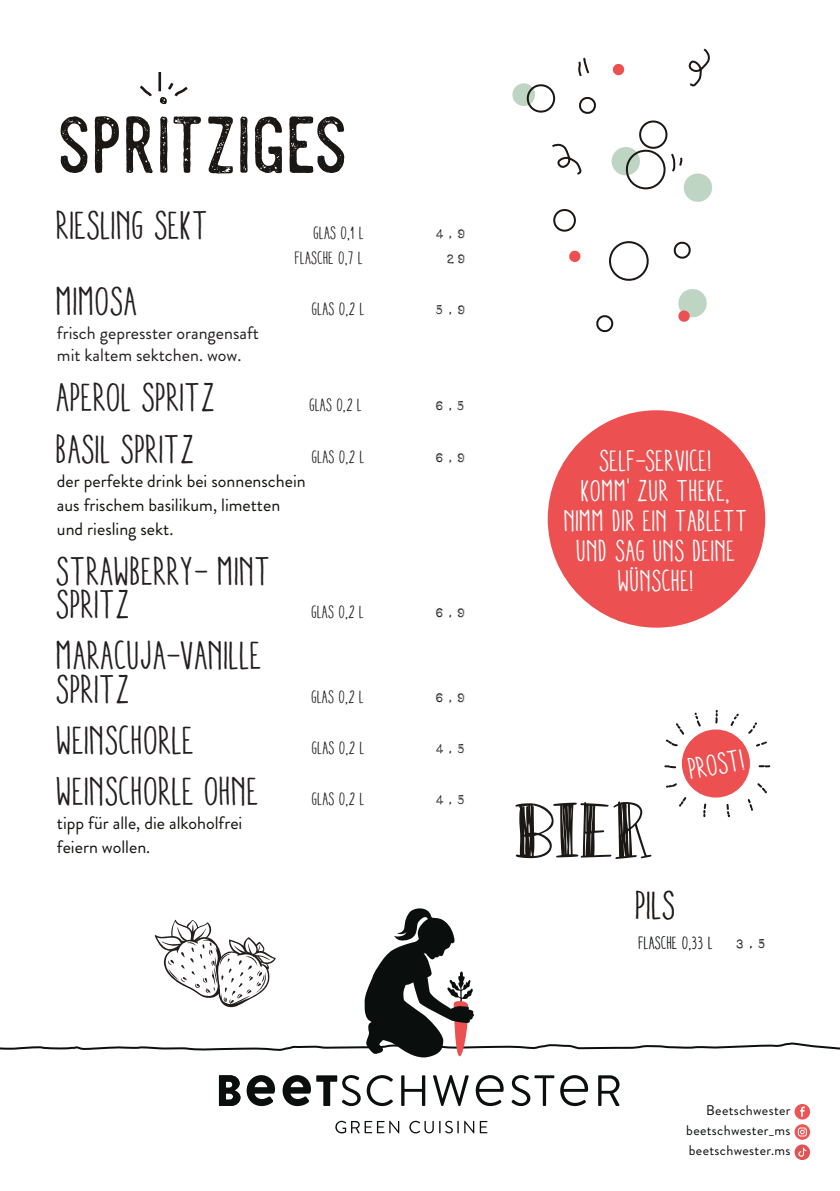
<style>
.page{position:relative;width:840px;height:1191px;background:#fff}
.page>*{position:absolute;margin:0;border:0;box-sizing:border-box;transform-origin:0 0}
.t1{font:40px/33.4px "Aracne Cond Reg";color:#231f20}
.t2{font:40px "Aracne Cond Reg";color:#1b1715}
.t3{font:30px/30px "Aracne Cond Reg";color:#fff;text-align:center}
.t4{font:18px/24px "Brandon Grotesque";color:#11110e}
.t5{font:18px "Aracne Cond Reg";color:#231f20}
.t6{font:18px/22px "Brandon Grotesque";color:#231f20}
.t7{font:18px "Impact Label Reversed";color:#231f20}
.t8{font:18px "Aracne Cond Reg";color:#0a0e0d}
.t9{font:14px/20.2px "Brandon Grotesque";letter-spacing:.025em;color:#0a0e0d;text-align:justify}
.s1{font-family:"Impact Label Reversed"}
</style>
<div class="page">
<svg style="left:335px;top:1121px;width:64px;height:12px"></svg>
<svg style="left:409px;top:1121px;width:49px;height:12px"></svg>
<svg style="left:464px;top:1121px;width:10px;height:12px"></svg>
<svg style="left:480px;top:1121px;width:7px;height:12px"></svg>
<svg style="left:219px;top:1075px;width:21px;height:31px"></svg>
<svg style="left:246px;top:1075px;width:29px;height:31px"></svg>
<svg style="left:282px;top:1075px;width:111px;height:31px"></svg>
<svg style="left:401px;top:1075px;width:24px;height:31px"></svg>
<svg style="left:433px;top:1075px;width:36px;height:31px"></svg>
<svg style="left:475px;top:1075px;width:28px;height:31px"></svg>
<svg style="left:511px;top:1075px;width:43px;height:31px"></svg>
<svg style="left:560px;top:1075px;width:28px;height:31px"></svg>
<svg style="left:598px;top:1075px;width:21px;height:31px"></svg>
<div style="left:794px;top:1104px;width:16px;height:15px;background:#ec5553;border-radius:50%"></div>
<svg style="left:800px;top:1107px;width:4px;height:10px"></svg>
<svg style="left:794px;top:1124px;width:16px;height:16px"></svg>
<svg style="left:797px;top:1127px;width:9px;height:9px"></svg>
<svg style="left:794px;top:1144px;width:16px;height:16px"></svg>
<svg style="left:798px;top:1148px;width:8px;height:9px"></svg>
<svg style="left:140px;top:85px;width:12px;height:12px"></svg>
<hr style="left:158px;top:72px;width:3px;height:19px;background:#1b1715">
<svg style="left:160px;top:80px;width:28px;height:24px"></svg>
<svg style="left:61px;top:116px;width:27px;height:57px"></svg>
<svg style="left:95px;top:116px;width:24px;height:57px"></svg>
<svg style="left:126px;top:116px;width:27px;height:57px"></svg>
<svg style="left:160px;top:116px;width:7px;height:57px"></svg>
<svg style="left:173px;top:116px;width:28px;height:57px"></svg>
<svg style="left:208px;top:116px;width:25px;height:57px"></svg>
<svg style="left:240px;top:116px;width:8px;height:57px"></svg>
<svg style="left:255px;top:117px;width:27px;height:56px"></svg>
<svg style="left:289px;top:116px;width:55px;height:57px"></svg>
<svg style="left:612px;top:64px;width:13px;height:12px"></svg>
<svg style="left:569px;top:250px;width:12px;height:12px"></svg>
<svg style="left:678px;top:289px;width:29px;height:33px"></svg>
<svg style="left:552px;top:144px;width:29px;height:31px"></svg>
<svg style="left:688px;top:48px;width:21px;height:39px"></svg>
<svg style="left:609px;top:241px;width:40px;height:40px"></svg>
<svg style="left:553px;top:209px;width:23px;height:23px"></svg>
<svg style="left:512px;top:83px;width:44px;height:30px"></svg>
<svg style="left:579px;top:97px;width:17px;height:17px"></svg>
<svg style="left:673px;top:241px;width:17px;height:18px"></svg>
<svg style="left:596px;top:315px;width:17px;height:18px"></svg>
<svg style="left:611px;top:120px;width:101px;height:82px"></svg>
<svg style="left:578px;top:57px;width:12px;height:20px"></svg>
<svg style="left:515px;top:801px;width:136px;height:58px"></svg>
<div style="left:681px;top:729px;width:69px;height:68px;background:#ec5050;border-radius:50%"></div>
<svg style="left:694px;top:712px;width:8px;height:26px"></svg>
<svg style="left:715px;top:710px;width:3px;height:14px"></svg>
<svg style="left:730px;top:713px;width:9px;height:13px"></svg>
<svg style="left:748px;top:722px;width:19px;height:25px"></svg>
<svg style="left:759px;top:765px;width:12px;height:3px"></svg>
<svg style="left:747px;top:783px;width:20px;height:28px"></svg>
<svg style="left:726px;top:804px;width:4px;height:14px"></svg>
<svg style="left:703px;top:803px;width:4px;height:13px"></svg>
<svg style="left:679px;top:797px;width:8px;height:10px"></svg>
<svg style="left:666px;top:783px;width:11px;height:5px"></svg>
<svg style="left:664px;top:765px;width:13px;height:4px"></svg>
<svg style="left:666px;top:723px;width:18px;height:24px"></svg>
<div style="left:547px;top:410px;width:218px;height:218px;background:#ec5050;border-radius:50%"></div>
<svg style="left:0;top:908px;width:840px;height:149px"></svg>
<h1 class="t1" style="left:57px;top:209px;width:154px">RIESLING SEKT</h1>
<h1 class="t1" style="left:57px;top:286px;width:83px">MIMOSA</h1>
<p class="t6" style="left:57px;top:325px;width:203px">frisch gepresster orangensaft mit kaltem sektchen. wow.</p>
<h1 class="t1" style="left:57px;top:382px;width:161px">APEROL SPRITZ</h1>
<h1 class="t1" style="left:57px;top:433px;width:141px">BASIL SPRITZ</h1>
<p class="t5" style="left:314px;top:226px;width:52px">GLAS 0,1 L</p>
<p class="t7" style="left:434px;top:225px;width:34px">4,9</p>
<p class="t5" style="left:295px;top:251px;width:70px">FLASCHE 0,7 L</p>
<p class="t7" style="left:445px;top:250px;width:23px">29</p>
<p class="t5" style="left:312px;top:302px;width:54px">GLAS 0,2 L</p>
<p class="t7" style="left:434px;top:302px;width:34px">5,9</p>
<p class="t5" style="left:310px;top:398px;width:54px">GLAS 0,2 L</p>
<p class="t7" style="left:434px;top:398px;width:34px">6,5</p>
<p class="t5" style="left:312px;top:450px;width:54px">GLAS 0,2 L</p>
<p class="t7" style="left:434px;top:449px;width:34px">6,9</p>
<p class="t4" style="left:57px;top:471px;width:250px">der perfekte drink bei sonnenschein aus frischem basilikum, limetten und riesling sekt.</p>
<h1 class="t1" style="left:57px;top:555px;width:217px">STRAWBERRY- MINT<br>SPRITZ</h1>
<p class="t5" style="left:312px;top:605px;width:54px">GLAS 0,2 L</p>
<p class="t7" style="left:434px;top:604px;width:34px">6,9</p>
<h1 class="t1" style="left:57px;top:640px;width:207px">MARACUJA-VANILLE<br>SPRITZ</h1>
<h1 class="t1" style="left:57px;top:725px;width:140px">WEINSCHORLE</h1>
<h1 class="t1" style="left:57px;top:776px;width:204px">WEINSCHORLE OHNE</h1>
<p class="t4" style="left:57px;top:814px;width:187px">tipp für alle, die alkoholfrei feiern wollen.</p>
<p class="t5" style="left:312px;top:690px;width:54px">GLAS 0,2 L</p>
<p class="t7" style="left:434px;top:689px;width:34px">6,9</p>
<p class="t5" style="left:312px;top:741px;width:54px">GLAS 0,2 L</p>
<p class="t7" style="left:434px;top:741px;width:34px">4,5</p>
<p class="t5" style="left:312px;top:792px;width:54px">GLAS 0,2 L</p>
<p class="t7" style="left:434px;top:792px;width:34px">4,5</p>
<h2 class="t3" style="left:564px;top:446px;width:186px">SELF-SERVICE!<br>KOMM' ZUR THEKE,<br>NIMM DIR EIN TABLETT<br>UND SAG UNS DEINE<br>WÜNSCHE!</h2>
<h2 class="t3" style="left:687px;top:755px;width:58px;rotate:-10deg">PROST!</h2>
<h1 class="t2" style="left:636px;top:890px;width:42px">PILS</h1>
<p class="t8" style="left:638px;top:936px;width:130px">FLASCHE 0,33 L <span class="s1">3,5</span></p>
<p class="t9" style="left:686px;top:1102px;width:106px;text-indent:20px">Beetschwester beetschwester_ms beetschwester.ms</p>
</div>
